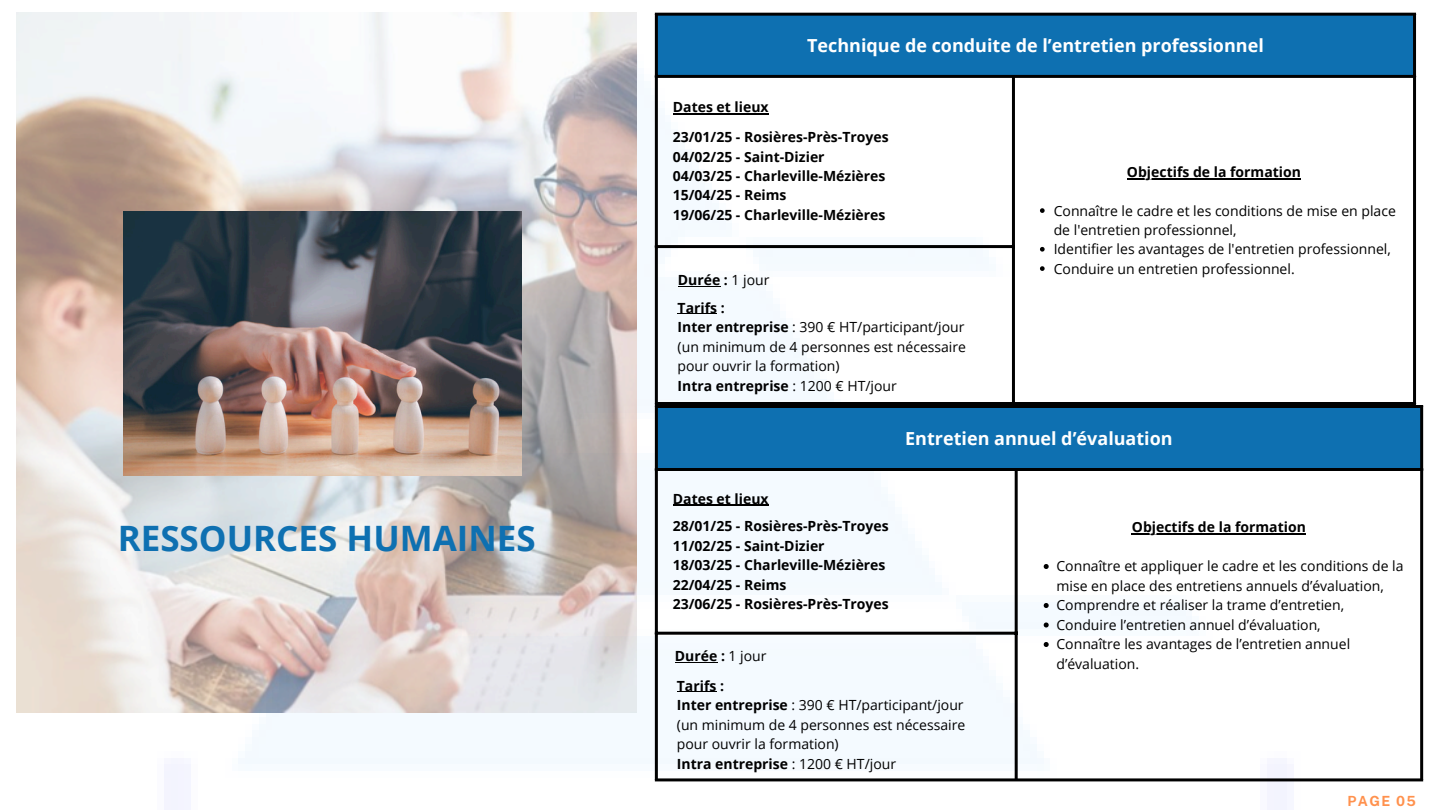
<style>
.page{position:relative;width:1440px;height:810px;background:#fff}
.page>*{position:absolute;margin:0;border:0;box-sizing:border-box;transform-origin:0 0}
.t1{font:700 35px "Open Sans";color:#0e70b1}
.t2{font:700 18px "Open Sans";color:#fff}
.t3{font:14px/19.5px "Open Sans";color:#000}
.t4{font:700 14px "Open Sans";color:#000}
.t5{font:700 14px "Public Sans";letter-spacing:.1em;color:#ff914d}
.s1{font-weight:400}
.s2{font-weight:700}
</style>
<div class="page">
<img style="left:16px;top:12px;width:1408px;height:798px">
<img style="left:17px;top:13px;width:620px;height:699px">
<img style="left:124px;top:211px;width:397px;height:265px">
<div style="left:656px;top:14px;width:759px;height:63px;background:#0e70b1"></div>
<hr style="left:673px;top:114px;width:96px;height:1px;background:#000">
<hr style="left:1127px;top:178px;width:174px;height:2px;background:#000">
<svg style="left:1040px;top:208px;width:5px;height:5px"></svg>
<svg style="left:1040px;top:247px;width:5px;height:5px"></svg>
<svg style="left:1040px;top:266px;width:5px;height:5px"></svg>
<hr style="left:655px;top:16px;width:3px;height:386px;background:#000">
<hr style="left:1012px;top:78px;width:3px;height:324px;background:#000">
<hr style="left:1413px;top:16px;width:3px;height:386px;background:#000">
<hr style="left:655px;top:13px;width:761px;height:3px;background:#000">
<hr style="left:655px;top:75px;width:761px;height:3px;background:#000">
<hr style="left:655px;top:245px;width:360px;height:3px;background:#000">
<hr style="left:655px;top:402px;width:761px;height:3px;background:#000">
<div style="left:656px;top:406px;width:766px;height:64px;background:#0e70b1"></div>
<hr style="left:673px;top:505px;width:96px;height:1px;background:#000">
<hr style="left:1132px;top:533px;width:174px;height:1px;background:#000">
<svg style="left:1044px;top:564px;width:5px;height:5px"></svg>
<svg style="left:1044px;top:603px;width:5px;height:5px"></svg>
<svg style="left:1044px;top:623px;width:5px;height:5px"></svg>
<svg style="left:1044px;top:642px;width:5px;height:5px"></svg>
<hr style="left:655px;top:408px;width:3px;height:370px;background:#000">
<hr style="left:1015px;top:471px;width:3px;height:307px;background:#000">
<hr style="left:1420px;top:408px;width:3px;height:370px;background:#000">
<hr style="left:655px;top:405px;width:768px;height:3px;background:#000">
<hr style="left:655px;top:468px;width:768px;height:3px;background:#000">
<hr style="left:655px;top:632px;width:363px;height:3px;background:#000">
<hr style="left:655px;top:778px;width:768px;height:3px;background:#000">
<hr style="left:678px;top:314px;width:39px;height:1px;background:#000">
<hr style="left:678px;top:286px;width:42px;height:1px;background:#000">
<hr style="left:677px;top:692px;width:39px;height:1px;background:#000">
<hr style="left:675px;top:662px;width:42px;height:1px;background:#000">
<p class="t1" style="left:118px;top:513px;width:420px">RESSOURCES HUMAINES</p>
<p class="t2" style="left:807px;top:33px;width:458px">Technique de conduite de l’entretien professionnel</p>
<p class="t4" style="left:673px;top:97px;width:97px">Dates et lieux</p>
<h1 class="t4" style="left:673px;top:127px;width:217px">23/01/25 - Rosières-Près-Troyes</h1>
<p class="t4" style="left:673px;top:147px;width:153px">04/02/25 - Saint-Dizier</p>
<p class="t4" style="left:673px;top:166px;width:214px">04/03/25 - Charleville-Mézières</p>
<p class="t4" style="left:673px;top:185px;width:115px">15/04/25 - Reims</p>
<p class="t4" style="left:673px;top:205px;width:214px">19/06/25 - Charleville-Mézières</p>
<p class="t4" style="left:678px;top:270px;width:93px">Durée : <span class="s1">1 jour</span></p>
<p class="t4" style="left:678px;top:298px;width:49px">Tarifs :</p>
<p class="t3" style="left:678px;top:317px;width:288px"><span class="s2">Inter entreprise</span> : 390 € HT/participant/jour</p>
<p class="t3" style="left:678px;top:337px;width:290px">(un minimum de 4 personnes est nécessaire pour ouvrir la formation)</p>
<p class="t4" style="left:678px;top:376px;width:221px">Intra entreprise <span class="s1">: 1200 € HT/jour</span></p>
<p class="t4" style="left:1127px;top:162px;width:175px">Objectifs de la formation</p>
<p class="t3" style="left:1054px;top:201px;width:344px">Connaître le cadre et les conditions de mise en place de l'entretien professionnel,</p>
<p class="t3" style="left:1054px;top:239px;width:339px">Identifier les avantages de l'entretien professionnel,</p>
<p class="t3" style="left:1054px;top:258px;width:242px">Conduire un entretien professionnel.</p>
<p class="t2" style="left:905px;top:425px;width:269px">Entretien annuel d’évaluation</p>
<p class="t4" style="left:673px;top:489px;width:97px">Dates et lieux</p>
<p class="t4" style="left:673px;top:516px;width:217px">28/01/25 - Rosières-Près-Troyes</p>
<p class="t4" style="left:673px;top:536px;width:153px">11/02/25 - Saint-Dizier</p>
<p class="t4" style="left:673px;top:555px;width:214px">18/03/25 - Charleville-Mézières</p>
<p class="t4" style="left:673px;top:575px;width:115px">22/04/25 - Reims</p>
<p class="t4" style="left:673px;top:594px;width:217px">23/06/25 - Rosières-Près-Troyes</p>
<p class="t4" style="left:675px;top:646px;width:93px">Durée : <span class="s1">1 jour</span></p>
<p class="t4" style="left:1132px;top:517px;width:176px">Objectifs de la formation</p>
<p class="t3" style="left:1056px;top:556px;width:349px">Connaître et appliquer le cadre et les conditions de la mise en place des entretiens annuels d’évaluation,</p>
<p class="t3" style="left:1056px;top:595px;width:289px">Comprendre et réaliser la trame d’entretien,</p>
<p class="t3" style="left:1056px;top:614px;width:266px">Conduire l’entretien annuel d’évaluation,</p>
<p class="t3" style="left:1056px;top:634px;width:295px">Connaître les avantages de l’entretien annuel d’évaluation.</p>
<p class="t4" style="left:677px;top:676px;width:49px">Tarifs :</p>
<p class="t3" style="left:677px;top:695px;width:288px"><span class="s2">Inter entreprise</span> : 390 € HT/participant/jour</p>
<p class="t3" style="left:677px;top:715px;width:290px">(un minimum de 4 personnes est nécessaire pour ouvrir la formation)</p>
<p class="t4" style="left:677px;top:754px;width:221px">Intra entreprise <span class="s1">: 1200 € HT/jour</span></p>
<p class="t5" style="left:1347px;top:793px;width:70px">PAGE 05</p>
</div>
